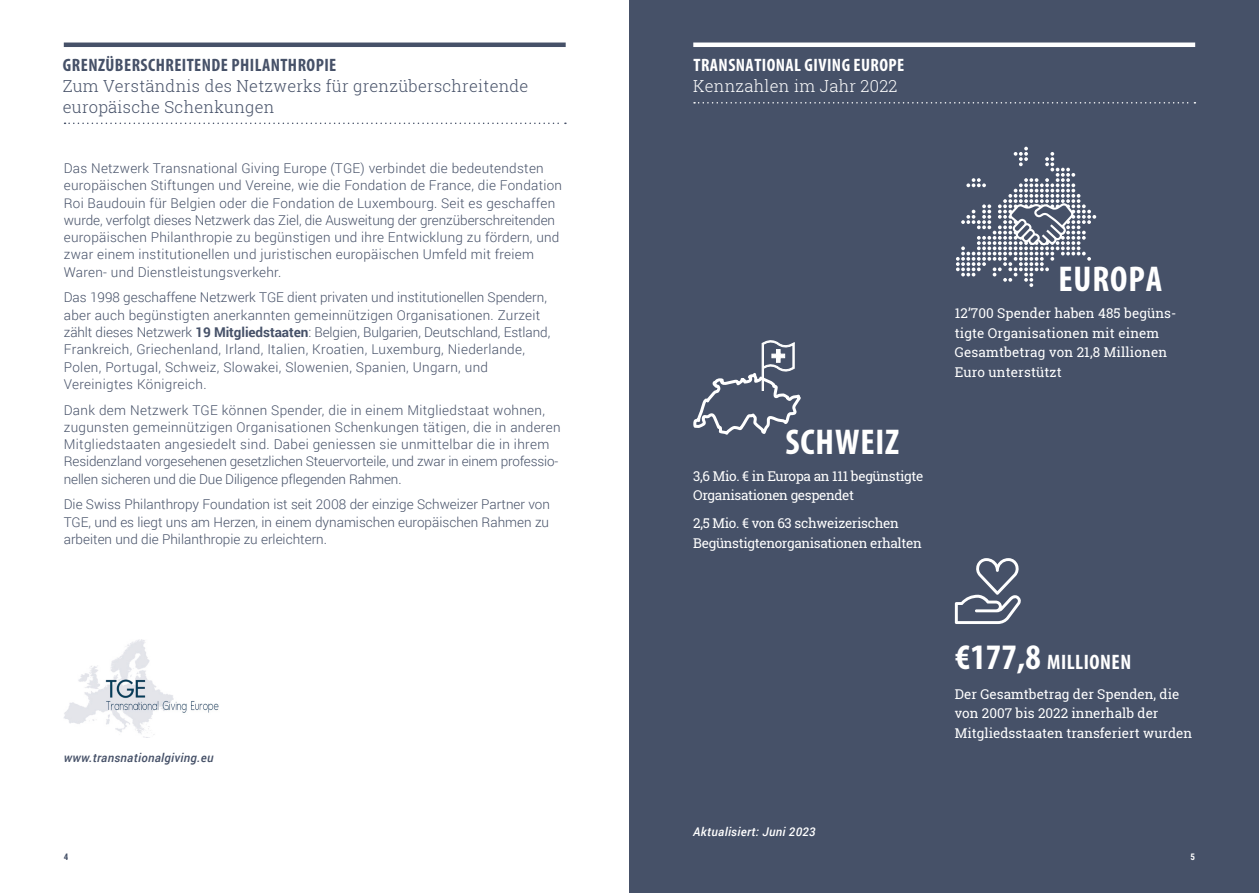
<style>
.page{position:relative;width:1259px;height:893px;background:#fff}
.page>*{position:absolute;margin:0;border:0;box-sizing:border-box;transform-origin:0 0}
.t1{font:700 condensed 36px "Myriad Pro";letter-spacing:.025em;color:#fff}
.t2{font:700 condensed 21px "Myriad Pro";letter-spacing:.025em;color:#fff}
.t3{font:700 condensed 18px "Myriad Pro";letter-spacing:.025em;color:#465168}
.t4{font:700 condensed 18px "Myriad Pro";letter-spacing:.025em;color:#fff}
.t5{font:300 16.5px/21px "Roboto Slab";letter-spacing:.015em;color:#465168}
.t6{font:300 16.5px "Roboto Slab";letter-spacing:.015em;color:#fff}
.t7{font:300 13.5px/17.2px "Roboto";letter-spacing:.02em;color:#465168}
.t8{font:13.5px/19.5px "Roboto Slab";color:#fff}
.t9{font:13.5px/19.5px "Roboto Slab";letter-spacing:-.025em;color:#fff}
.t10{font:italic 500 12px "Roboto";letter-spacing:.025em;color:#465168}
.t11{font:italic 500 12px "Roboto";letter-spacing:.025em;color:#fff}
.t12{font:700 9px "Roboto Condensed";color:#465168}
.t13{font:700 9px "Roboto Condensed";color:#fff}
.s1{font-weight:700}
.s2{font-size:36px}
</style>
<div class="page">
<div style="left:629px;top:0;width:630px;height:893px;background:#465168"></div>
<img style="left:64px;top:640px;width:155px;height:97px">
<hr style="left:64px;top:43px;width:502px;height:4px;background:#465168">
<hr style="left:693px;top:43px;width:502px;height:4px;background:#fff">
<svg style="left:65px;top:123px;width:501px;height:1px"></svg>
<svg style="left:694px;top:102px;width:501px;height:2px"></svg>
<svg style="left:693px;top:340px;width:108px;height:95px"></svg>
<svg style="left:955px;top:558px;width:66px;height:66px"></svg>
<svg style="left:956px;top:147px;width:140px;height:140px"></svg>
<h3 class="t3" style="left:63px;top:54px;width:275px">GRENZÜBERSCHREITENDE PHILANTHROPIE</h3>
<p class="t5" style="left:63px;top:75px;width:467px">Zum Verständnis des Netzwerks für grenzüberschreitende europäische Schenkungen</p>
<p class="t7" style="left:64px;top:159px;width:500px">Das Netzwerk Transnational Giving Europe (TGE) verbindet die bedeutendsten europäischen Stiftungen und Vereine, wie die Fondation de France, die Fondation Roi Baudouin für Belgien oder die Fondation de Luxembourg. Seit es geschaffen wurde, verfolgt dieses Netzwerk das Ziel, die Ausweitung der grenzüberschreitenden europäischen Philanthropie zu begünstigen und ihre Entwicklung zu fördern, und zwar einem institutionellen und juristischen europäischen Umfeld mit freiem Waren- und Dienstleistungsverkehr.</p>
<p class="t7" style="left:64px;top:289px;width:488px">Das 1998 geschaffene Netzwerk TGE dient privaten und institutionellen Spendern, aber auch begünstigten anerkannten gemeinnützigen Organisationen. Zurzeit zählt dieses Netzwerk <span class="s1">19 Mitgliedstaaten</span>: Belgien, Bulgarien, Deutschland, Estland, Frankreich, Griechenland, Irland, Italien, Kroatien, Luxemburg, Niederlande, Polen, Portugal, Schweiz, Slowakei, Slowenien, Spanien, Ungarn, und Vereinigtes Königreich.</p>
<p class="t7" style="left:64px;top:401px;width:498px">Dank dem Netzwerk TGE können Spender, die in einem Mitgliedstaat wohnen, zugunsten gemeinnützigen Organisationen Schenkungen tätigen, die in anderen Mitgliedstaaten angesiedelt sind. Dabei geniessen sie unmittelbar die in ihrem Residenzland vorgesehenen gesetzlichen Steuervorteile, und zwar in einem professio&shy;nellen sicheren und die Due Diligence pflegenden Rahmen.</p>
<p class="t7" style="left:64px;top:495px;width:488px;text-align:justify">Die Swiss Philanthropy Foundation ist seit 2008 der einzige Schweizer Partner von TGE, und es liegt uns am Herzen, in einem dynamischen europäischen Rahmen zu arbeiten und die Philanthropie zu erleichtern.</p>
<p class="t10" style="left:64px;top:749px;width:151px">www.transnationalgiving.eu</p>
<h3 class="t4" style="left:693px;top:54px;width:212px">TRANSNATIONAL GIVING EUROPE</h3>
<p class="t6" style="left:693px;top:75px;width:206px">Kennzahlen im Jahr 2022</p>
<h1 class="t1" style="left:785px;top:420px;width:115px">SCHWEIZ</h1>
<p class="t9" style="left:693px;top:466px;width:231px">3,6 Mio. € in Europa an 111 begünstigte<br>Organisationen gespendet</p>
<p class="t9" style="left:693px;top:514px;width:230px">2,5 Mio. € von 63 schweizerischen<br>Begünstigtenorganisationen erhalten</p>
<h1 class="t1" style="left:1058px;top:256px;width:105px">EUROPA</h1>
<p class="t8" style="left:955px;top:303px;width:223px">12’700 Spender haben 485 begüns&shy;tigte Organisationen mit einem<br>Gesamtbetrag von 21,8 Millionen<br>Euro unterstützt</p>
<p class="t11" style="left:693px;top:824px;width:124px">Aktualisiert: Juni 2023</p>
<h2 class="t2" style="left:955px;top:649px;width:178px"><span class="s2">€177,8</span> MILLIONEN</h2>
<p class="t8" style="left:955px;top:684px;width:239px">Der Gesamtbetrag der Spenden, die von 2007 bis 2022 innerhalb der<br>Mitgliedsstaaten transferiert wurden</p>
<p class="t12" style="left:64px;top:850px;width:6px">4</p>
<p class="t13" style="left:1190px;top:850px;width:6px">5</p>
</div>
